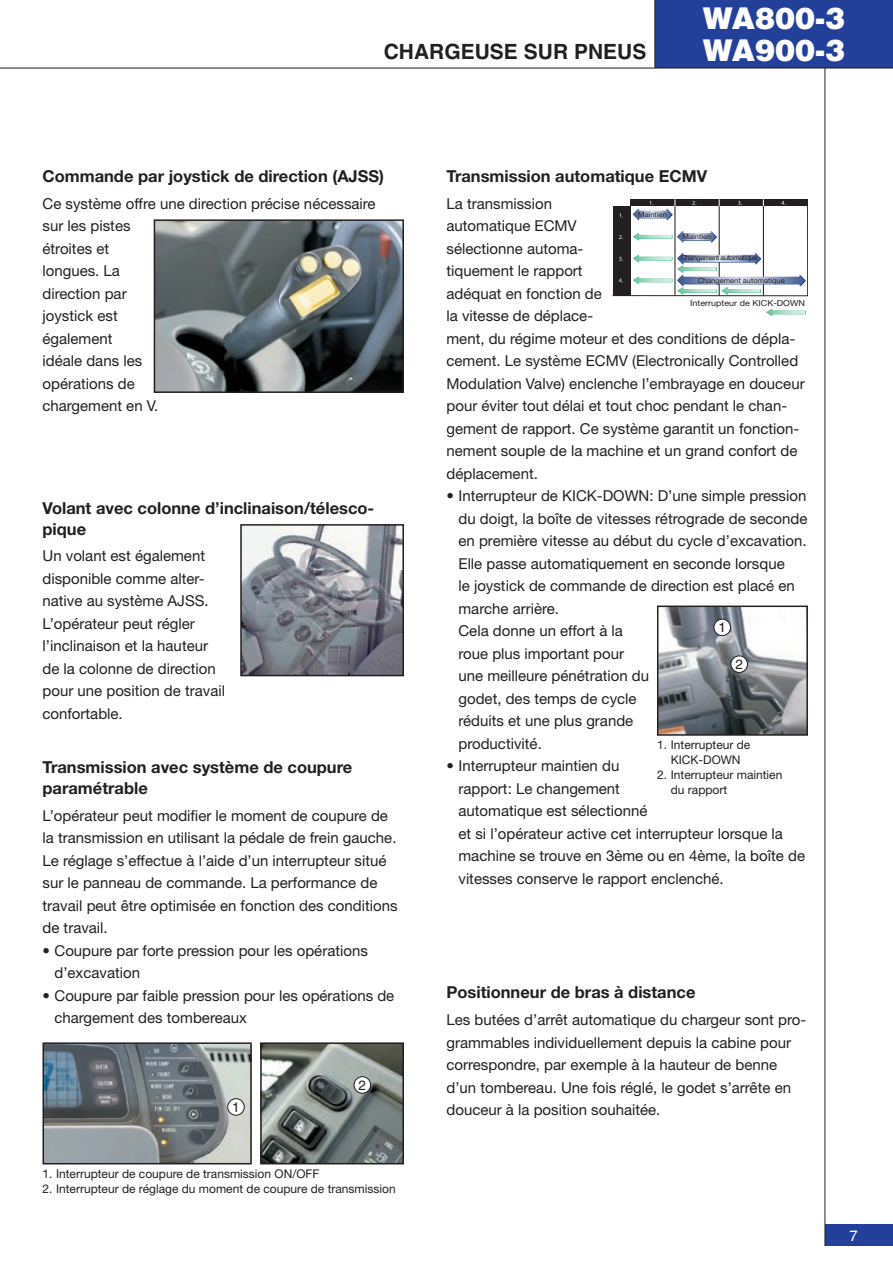
<style>
.page{position:relative;width:893px;height:1263px;background:#fff}
.page>*{position:absolute;margin:0;border:0;box-sizing:border-box;transform-origin:0 0}
.t1{font:900 30px/31.5px "Helvetica";color:#fff}
.t2{font:700 21px "Helvetica";color:#231f20}
.t3{font:700 16.5px/21px "Helvetica Neue LT Pro";color:#231f20}
.t4{font:15px/22.5px "Helvetica Neue LT Pro";color:#231f20}
.t5{font:15px "Helvetica";color:#fff}
.t6{font:13.5px "Helvetica";color:#231f20}
.t7{font:12px/15px "Helvetica Neue LT Pro";color:#231f20;text-align:center}
.t8{font:8.25px "Helvetica Neue LT Pro";color:#231f20;scale:1.08 1}
.t9{font:6.9px "Helvetica Neue LT Pro";color:#231f20;scale:1.08 1}
.t10{font:6.9px "Helvetica Neue LT Pro";letter-spacing:-.06em;color:#231f20;scale:1.07 1}
</style>
<div class="page">
<div style="left:825px;top:1225px;width:68px;height:21px;background:#223f99"></div>
<hr style="left:825px;top:0;width:1px;height:1246px;background:#231f20">
<div style="left:655px;top:0;width:238px;height:68px;background:#223f99"></div>
<hr style="left:0;top:68px;width:893px;height:1px;background:#231f20">
<hr style="left:654px;top:0;width:1px;height:68px;background:#231f20">
<img style="left:157px;top:222px;width:244px;height:168px">
<div style="left:154px;top:219px;width:250px;height:174px;border:2px solid #231f20"></div>
<svg style="left:766px;top:308px;width:40px;height:8px"></svg>
<svg style="left:613px;top:199px;width:195px;height:97px"></svg>
<img style="left:243px;top:527px;width:158px;height:146px">
<div style="left:240px;top:524px;width:164px;height:152px;border:2px solid #231f20"></div>
<img style="left:46px;top:1045px;width:203px;height:116px">
<div style="left:43px;top:1042px;width:209px;height:122px;border:2px solid #231f20"></div>
<img style="left:263px;top:1045px;width:138px;height:116px">
<div style="left:260px;top:1042px;width:144px;height:122px;border:2px solid #231f20"></div>
<div style="left:228px;top:1099px;width:16px;height:16px;background:#fff;border-radius:50%"></div>
<div style="left:227px;top:1098px;width:17px;height:17px;border:1px solid #231f20;border-radius:50%"></div>
<div style="left:354px;top:1077px;width:17px;height:16px;background:#fff;border-radius:50%"></div>
<div style="left:354px;top:1076px;width:17px;height:17px;border:1px solid #231f20;border-radius:50%"></div>
<img style="left:660px;top:608px;width:145px;height:125px">
<div style="left:657px;top:605px;width:151px;height:131px;border:2px solid #231f20"></div>
<div style="left:714px;top:619px;width:16px;height:17px;background:#fff;border-radius:50%"></div>
<div style="left:714px;top:619px;width:17px;height:17px;border:1px solid #231f20;border-radius:50%"></div>
<div style="left:731px;top:656px;width:16px;height:16px;background:#fff;border-radius:50%"></div>
<div style="left:731px;top:656px;width:17px;height:17px;border:1px solid #231f20;border-radius:50%"></div>
<h2 class="t2" style="left:384px;top:39px;width:264px">CHARGEUSE SUR PNEUS</h2>
<h1 class="t1" style="left:703px;top:2px;width:144px">WA800-3<br>WA900-3</h1>
<p class="t3" style="left:43px;top:165px;width:343px">Commande par joystick de direction (AJSS)</p>
<p class="t4" style="left:43px;top:192px;width:335px">Ce système offre une direction précise nécessaire sur les pistes<br>étroites et<br>longues. La<br>direction par<br>joystick est<br>également<br>idéale dans les<br>opérations de<br>chargement en V.</p>
<p class="t3" style="left:43px;top:497px;width:333px">Volant avec colonne d’inclinaison/télesco&shy;pique</p>
<p class="t4" style="left:43px;top:544px;width:184px">Un volant est également disponible comme alter&shy;native au système AJSS.<br>L’opérateur peut régler l’inclinaison et la hauteur de la colonne de direction pour une position de travail confortable.</p>
<p class="t3" style="left:43px;top:756px;width:311px">Transmission avec système de coupure paramétrable</p>
<p class="t4" style="left:43px;top:804px;width:357px">L’opérateur peut modifier le moment de coupure de la transmission en utilisant la pédale de frein gauche.<br>Le réglage s’effectue à l’aide d’un interrupteur situé sur le panneau de commande. La performance de travail peut être optimisée en fonction des conditions de travail.</p>
<p class="t4" style="left:55px;top:939px;width:315px;text-indent:-12px">• Coupure par forte pression pour les opérations d’excavation</p>
<p class="t4" style="left:55px;top:984px;width:341px;text-indent:-12px">• Coupure par faible pression pour les opérations de chargement des tombereaux</p>
<p class="t6" style="left:232px;top:1099px;width:9px">1</p>
<p class="t6" style="left:359px;top:1077px;width:9px">2</p>
<p class="t7" style="left:43px;top:1166px;width:278px">1. Interrupteur de coupure de transmission ON/OFF</p>
<p class="t7" style="left:43px;top:1181px;width:355px">2. Interrupteur de réglage du moment de coupure de transmission</p>
<p class="t3" style="left:446px;top:165px;width:262px">Transmission automatique ECMV</p>
<p class="t4" style="left:446px;top:192px;width:360px">La transmission<br>automatique ECMV<br>sélectionne automa-<br>tiquement le rapport<br>adéquat en fonction de<br>la vitesse de déplace-<br>ment, du régime moteur et des conditions de dépla&shy;cement. Le système ECMV (Electronically Controlled Modulation Valve) enclenche l’embrayage en douceur pour éviter tout délai et tout choc pendant le chan&shy;gement de rapport. Ce système garantit un fonction&shy;nement souple de la machine et un grand confort de déplacement.</p>
<p class="t4" style="left:458px;top:484px;width:350px;text-indent:-12px">• Interrupteur de KICK-DOWN: D’une simple pression du doigt, la boîte de vitesses rétrograde de seconde en première vitesse au début du cycle d’excavation.<br>Elle passe automatiquement en seconde lorsque<br>le joystick de commande de direction est placé en marche arrière.<br>Cela donne un effort à la<br>roue plus important pour<br>une meilleure pénétration du<br>godet, des temps de cycle<br>réduits et une plus grande<br>productivité.</p>
<p class="t4" style="left:458px;top:754px;width:348px;text-indent:-12px">• Interrupteur maintien du<br>rapport: Le changement<br>automatique est sélectionné<br>et si l’opérateur active cet interrupteur lorsque la machine se trouve en 3ème ou en 4ème, la boîte de vitesses conserve le rapport enclenché.</p>
<p class="t9" style="left:638px;top:210px;width:28px">Maintien</p>
<p class="t9" style="left:683px;top:232px;width:28px">Maintien</p>
<p class="t10" style="left:681px;top:254px;width:73px">Changement automatique</p>
<p class="t9" style="left:698px;top:276px;width:82px">Changement automatique</p>
<p class="t8" style="left:690px;top:298px;width:108px">Interrupteur de KICK-DOWN</p>
<p class="t6" style="left:718px;top:620px;width:9px">1</p>
<p class="t6" style="left:735px;top:656px;width:9px">2</p>
<p class="t7" style="left:657px;top:737px;width:95px">1. Interrupteur de<br>KICK-DOWN</p>
<p class="t7" style="left:671px;top:767px;width:113px;text-align:left;text-indent:-14px">2. Interrupteur maintien du rapport</p>
<p class="t3" style="left:446px;top:981px;width:251px">Positionneur de bras à distance</p>
<p class="t4" style="left:446px;top:1008px;width:361px">Les butées d’arrêt automatique du chargeur sont pro&shy;grammables individuellement depuis la cabine pour correspondre, par exemple à la hauteur de benne d’un tombereau. Une fois réglé, le godet s’arrête en douceur à la position souhaitée.</p>
<p class="t5" style="left:849px;top:1227px;width:10px">7</p>
</div>
